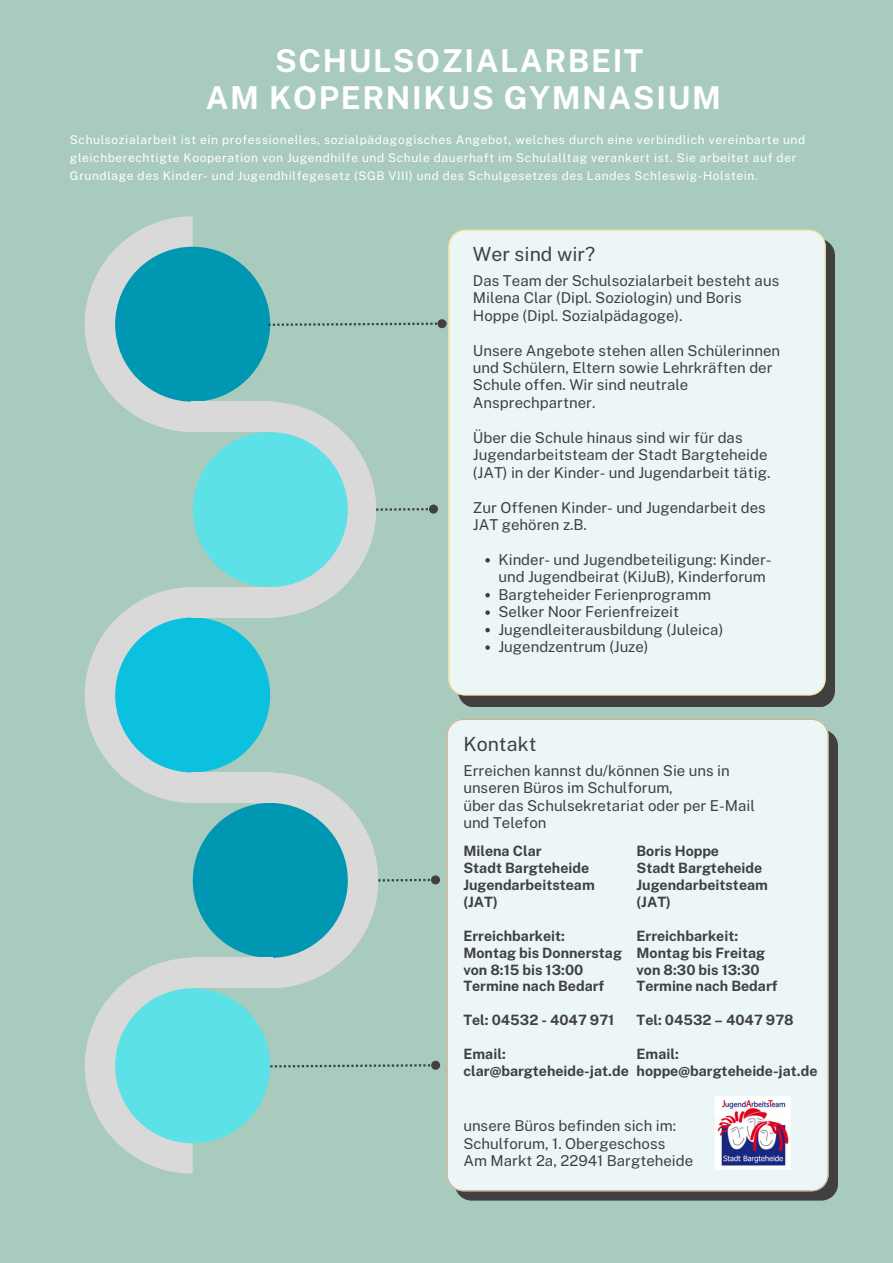
<style>
.page{position:relative;width:893px;height:1263px;background:#a8cbbd}
.page>*{position:absolute;margin:0;border:0;box-sizing:border-box;transform-origin:0 0}
.t1{font:700 31.5px/37.7px "Public Sans";letter-spacing:.05em;color:#fff;text-align:center}
.t2{font:19.5px "Public Sans";color:#404040}
.t3{font:15px/17.4px "Public Sans";color:#404040}
.t4{font:700 14.25px/16.9px "Public Sans";color:#404040}
.t5{font:12px/18px "Public Sans";letter-spacing:.05em;color:#fff}
</style>
<div class="page">
<svg style="left:85px;top:216px;width:108px;height:216px"></svg>
<div style="left:115px;top:247px;width:155px;height:155px;background:#0097b2;border-radius:50%"></div>
<div style="left:193px;top:432px;width:155px;height:155px;background:#5ce1e6;border-radius:50%"></div>
<div style="left:193px;top:803px;width:155px;height:155px;background:#0097b2;border-radius:50%"></div>
<svg style="left:85px;top:958px;width:108px;height:216px"></svg>
<div style="left:115px;top:988px;width:155px;height:155px;background:#5ce1e6;border-radius:50%"></div>
<div style="left:191px;top:402px;width:81px;height:30px;background:#d9d9d9"></div>
<svg style="left:85px;top:587px;width:106px;height:216px"></svg>
<div style="left:115px;top:617px;width:155px;height:155px;background:#0cc0df;border-radius:50%"></div>
<div style="left:191px;top:587px;width:81px;height:30px;background:#d9d9d9"></div>
<div style="left:191px;top:772px;width:81px;height:31px;background:#d9d9d9"></div>
<div style="left:191px;top:958px;width:81px;height:30px;background:#d9d9d9"></div>
<svg style="left:268px;top:323px;width:169px;height:3px"></svg>
<div style="left:438px;top:320px;width:7px;height:7px;background:#404040;border-radius:50%"></div>
<div style="left:437px;top:319px;width:9px;height:9px;border:2px solid #404040;border-radius:50%"></div>
<svg style="left:458px;top:240px;width:377px;height:467px;background:#56544c"></svg>
<div style="left:448px;top:230px;width:377px;height:465px;background:#edf6f6"></div>
<svg style="left:268px;top:402px;width:160px;height:215px"></svg>
<div style="left:430px;top:506px;width:7px;height:6px;background:#404040;border-radius:50%"></div>
<div style="left:429px;top:505px;width:9px;height:9px;border:2px solid #404040;border-radius:50%"></div>
<svg style="left:270px;top:772px;width:160px;height:216px"></svg>
<div style="left:432px;top:876px;width:7px;height:7px;background:#404040;border-radius:50%"></div>
<div style="left:431px;top:875px;width:9px;height:9px;border:2px solid #404040;border-radius:50%"></div>
<svg style="left:456px;top:731px;width:382px;height:469px;background:#52504d"></svg>
<div style="left:446px;top:719px;width:382px;height:472px;background:#edf6f6"></div>
<svg style="left:270px;top:1064px;width:160px;height:3px"></svg>
<div style="left:432px;top:1062px;width:7px;height:7px;background:#404040;border-radius:50%"></div>
<div style="left:431px;top:1061px;width:9px;height:9px;border:2px solid #404040;border-radius:50%"></div>
<img style="left:716px;top:1096px;width:75px;height:73px">
<svg style="left:485px;top:558px;width:5px;height:5px"></svg>
<svg style="left:485px;top:593px;width:5px;height:4px"></svg>
<svg style="left:485px;top:610px;width:5px;height:5px"></svg>
<svg style="left:485px;top:628px;width:5px;height:4px"></svg>
<svg style="left:485px;top:645px;width:5px;height:5px"></svg>
<h1 class="t1" style="left:206px;top:41px;width:516px">SCHULSOZIALARBEIT<br>AM KOPERNIKUS GYMNASIUM</h1>
<p class="t5" style="left:70px;top:131px;width:737px">Schulsozialarbeit ist ein professionelles, sozialpädagogisches Angebot, welches durch eine verbindlich vereinbarte und gleichberechtigte Kooperation von Jugendhilfe und Schule dauerhaft im Schulalltag verankert ist. Sie arbeitet auf der<br>Grundlage des Kinder- und Jugendhilfegesetz (SGB VIII) und des Schulgesetzes des Landes Schleswig-Holstein.</p>
<h2 class="t2" style="left:473px;top:242px;width:124px">Wer sind wir?</h2>
<h4 class="t3" style="left:473px;top:272px;width:308px">Das Team der Schulsozialarbeit besteht aus<br>Milena Clar (Dipl. Soziologin) und Boris<br>Hoppe (Dipl. Sozialpädagoge).</h4>
<h4 class="t3" style="left:473px;top:341px;width:309px">Unsere Angebote stehen allen Schülerinnen und Schülern, Eltern sowie Lehrkräften der Schule offen. Wir sind neutrale Ansprechpartner.</h4>
<h4 class="t3" style="left:473px;top:429px;width:299px">Über die Schule hinaus sind wir für das<br>Jugendarbeitsteam der Stadt Bargteheide (JAT) in der Kinder- und Jugendarbeit tätig.</h4>
<h4 class="t3" style="left:473px;top:498px;width:294px">Zur Offenen Kinder- und Jugendarbeit des<br>JAT gehören z.B.</h4>
<p class="t3" style="left:498px;top:551px;width:274px">Kinder- und Jugendbeteiligung: Kinder&shy;und Jugendbeirat (KiJuB), Kinderforum</p>
<p class="t3" style="left:498px;top:586px;width:214px">Bargteheider Ferienprogramm</p>
<p class="t3" style="left:498px;top:603px;width:182px">Selker Noor Ferienfreizeit</p>
<p class="t3" style="left:498px;top:620px;width:226px">Jugendleiterausbildung (Juleica)</p>
<p class="t3" style="left:498px;top:638px;width:151px">Jugendzentrum (Juze)</p>
<p class="t2" style="left:463px;top:732px;width:75px">Kontakt</p>
<p class="t3" style="left:463px;top:762px;width:293px">Erreichen kannst du/können Sie uns in unseren Büros im Schulforum,<br>über das Schulsekretariat oder per E-Mail und Telefon</p>
<h2 class="t4" style="left:463px;top:843px;width:133px">Milena Clar<br>Stadt Bargteheide<br>Jugendarbeitsteam (JAT)</h2>
<h4 class="t4" style="left:463px;top:927px;width:160px">Erreichbarkeit:<br>Montag bis Donnerstag von 8:15 bis 13:00<br>Termine nach Bedarf</h4>
<h3 class="t4" style="left:463px;top:1011px;width:152px">Tel: 04532 - 4047 971</h3>
<h3 class="t4" style="left:463px;top:1045px;width:167px">Email: clar@bargteheide-jat.de</h3>
<h3 class="t4" style="left:636px;top:843px;width:133px">Boris Hoppe<br>Stadt Bargteheide<br>Jugendarbeitsteam (JAT)</h3>
<h3 class="t4" style="left:636px;top:927px;width:142px">Erreichbarkeit:<br>Montag bis Freitag von 8:30 bis 13:30<br>Termine nach Bedarf</h3>
<h3 class="t4" style="left:636px;top:1011px;width:159px">Tel: 04532 – 4047 978</h3>
<h3 class="t4" style="left:636px;top:1045px;width:182px">Email: hoppe@bargteheide-jat.de</h3>
<h3 class="t3" style="left:463px;top:1117px;width:231px">unsere Büros befinden sich im:<br>Schulforum, 1. Obergeschoss<br>Am Markt 2a, 22941 Bargteheide</h3>
</div>
